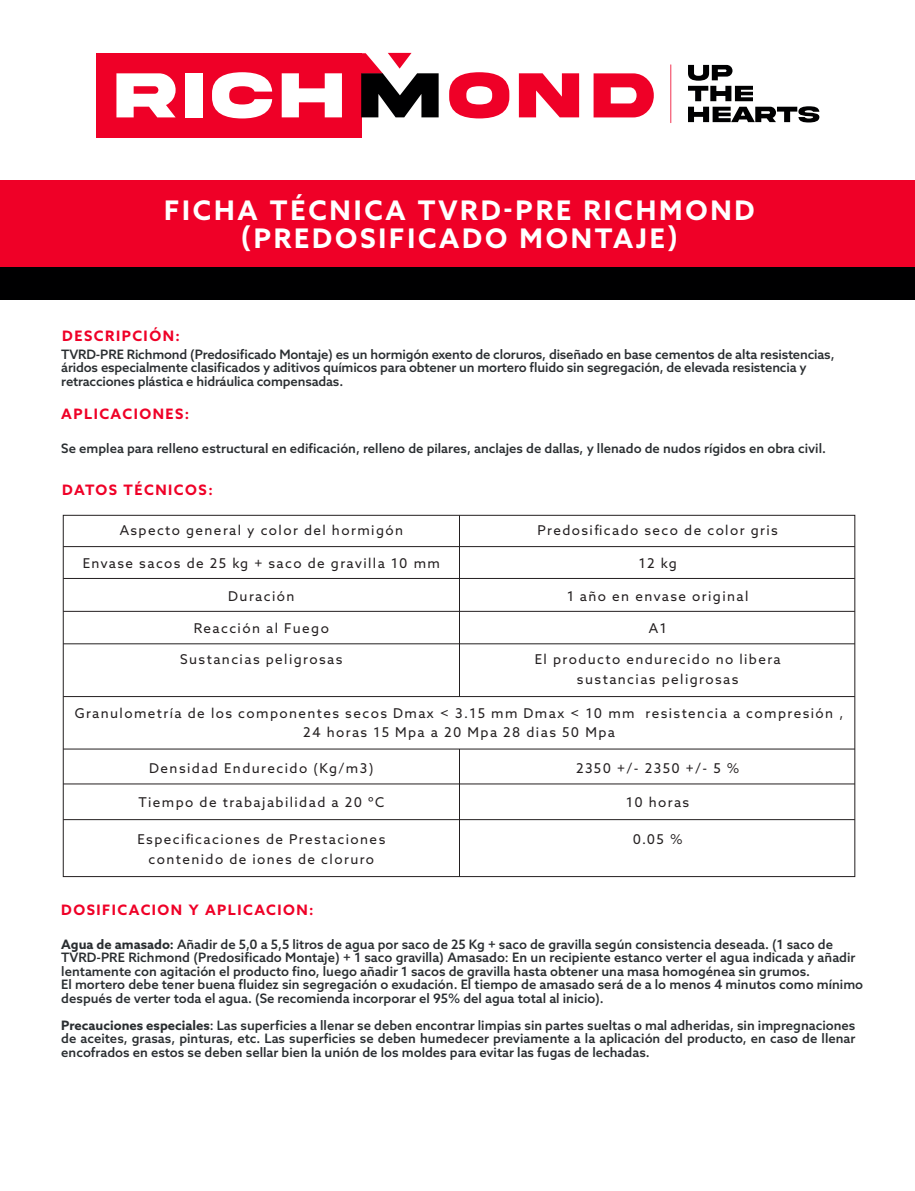
<style>
.page{position:relative;width:915px;height:1191px;background:#fff}
.page>*{position:absolute;margin:0;border:0;box-sizing:border-box;transform-origin:0 0}
.t1{font:700 27px/28.5px "Azo Sans";letter-spacing:.105em;color:#fff;text-align:center}
.t2{font:700 14.4px "Azo Sans";letter-spacing:.105em;color:#ef0027}
.t3{font:13.5px/19.8px "Azo Sans";letter-spacing:.105em;color:#231f20;text-align:center}
.t4{font:500 13.05px/13.5px "Azo Sans";color:#2a2e31}
.s1{font-weight:700}
</style>
<div class="page">
<div style="left:0;top:214px;width:914px;height:86px;background:#000001"></div>
<div style="left:0;top:180px;width:914px;height:87px;background:#ef0027"></div>
<div style="left:96px;top:53px;width:265px;height:84px;background:#ef0027"></div>
<svg style="left:116px;top:73px;width:60px;height:44px"></svg>
<div style="left:185px;top:73px;width:17px;height:44px;background:#fff"></div>
<svg style="left:212px;top:72px;width:60px;height:46px"></svg>
<svg style="left:281px;top:73px;width:61px;height:44px"></svg>
<svg style="left:449px;top:72px;width:60px;height:46px"></svg>
<svg style="left:518px;top:73px;width:61px;height:44px"></svg>
<svg style="left:593px;top:73px;width:60px;height:45px"></svg>
<hr style="left:670px;top:64px;width:1px;height:59px;background:#ef0027">
<svg style="left:688px;top:65px;width:131px;height:57px"></svg>
<svg style="left:361px;top:53px;width:77px;height:64px"></svg>
<hr style="left:63px;top:546px;width:791px;height:1px;background:#231f20">
<hr style="left:63px;top:578px;width:791px;height:1px;background:#231f20">
<hr style="left:63px;top:611px;width:791px;height:1px;background:#231f20">
<hr style="left:63px;top:643px;width:791px;height:1px;background:#231f20">
<hr style="left:63px;top:696px;width:791px;height:1px;background:#231f20">
<hr style="left:63px;top:748px;width:791px;height:1px;background:#231f20">
<hr style="left:63px;top:783px;width:791px;height:1px;background:#231f20">
<hr style="left:63px;top:819px;width:791px;height:1px;background:#231f20">
<hr style="left:459px;top:515px;width:1px;height:181px;background:#231f20">
<hr style="left:459px;top:749px;width:1px;height:127px;background:#231f20">
<h1 class="t1" style="left:164px;top:195px;width:591px">FICHA TÉCNICA TVRD-PRE RICHMOND (PREDOSIFICADO MONTAJE)</h1>
<p class="t2" style="left:62px;top:326px;width:119px">DESCRIPCIÓN:</p>
<p class="t4" style="left:61px;top:347px;width:774px">TVRD-PRE Richmond (Predosificado Montaje) es un hormigón exento de cloruros, diseñado en base cementos de alta resistencias, áridos especialmente clasificados y aditivos químicos para obtener un mortero fluido sin segregación, de elevada resistencia y retracciones plástica e hidráulica compensadas.</p>
<p class="t2" style="left:61px;top:404px;width:129px">APLICACIONES:</p>
<p class="t4" style="left:61px;top:441px;width:766px">Se emplea para relleno estructural en edificación, relleno de pilares, anclajes de dallas, y llenado de nudos rígidos en obra civil.</p>
<p class="t2" style="left:62px;top:480px;width:152px">DATOS TÉCNICOS:</p>
<p class="t3" style="left:120px;top:520px;width:285px">Aspecto general y color del hormigón</p>
<p class="t3" style="left:537px;top:520px;width:242px">Predosificado seco de color gris</p>
<p class="t3" style="left:83px;top:552px;width:359px">Envase sacos de 25 kg + saco de gravilla 10 mm</p>
<p class="t3" style="left:638px;top:552px;width:39px">12 kg</p>
<p class="t3" style="left:228px;top:585px;width:68px">Duración</p>
<p class="t3" style="left:567px;top:585px;width:183px">1 año en envase original</p>
<p class="t3" style="left:194px;top:618px;width:137px">Reacción al Fuego</p>
<p class="t3" style="left:648px;top:618px;width:19px">A1</p>
<p class="t3" style="left:180px;top:649px;width:164px">Sustancias peligrosas</p>
<p class="t3" style="left:534px;top:649px;width:247px">El producto endurecido no libera sustancias peligrosas</p>
<p class="t3" style="left:75px;top:702px;width:769px">Granulometría de los componentes secos Dmax &lt; 3.15 mm Dmax &lt; 10 mm resistencia a compresión ,<br>24 horas 15 Mpa a 20 Mpa 28 dias 50 Mpa</p>
<p class="t3" style="left:149px;top:758px;width:226px">Densidad Endurecido (Kg/m3)</p>
<p class="t3" style="left:576px;top:758px;width:165px">2350 +/- 2350 +/- 5 %</p>
<p class="t3" style="left:138px;top:791px;width:247px">Tiempo de trabajabilidad a 20 ºC</p>
<p class="t3" style="left:626px;top:791px;width:65px">10 horas</p>
<p class="t3" style="left:137px;top:829px;width:249px">Especificaciones de Prestaciones contenido de iones de cloruro</p>
<p class="t3" style="left:632px;top:829px;width:51px">0.05 %</p>
<p class="t2" style="left:61px;top:900px;width:254px">DOSIFICACION Y APLICACION:</p>
<p class="t4" style="left:61px;top:937px;width:803px"><span class="s1">Agua de amasado:</span> Añadir de 5,0 a 5,5 litros de agua por saco de 25 Kg + saco de gravilla según consistencia deseada. (1 saco de TVRD-PRE Richmond (Predosificado Montaje) + 1 saco gravilla) Amasado: En un recipiente estanco verter el agua indicada y añadir lentamente con agitación el producto fino, luego añadir 1 sacos de gravilla hasta obtener una masa homogénea sin grumos.<br>El mortero debe tener buena fluidez sin segregación o exudación. El tiempo de amasado será de a lo menos 4 minutos como mínimo después de verter toda el agua. (Se recomienda incorporar el 95% del agua total al inicio).</p>
<p class="t4" style="left:61px;top:1018px;width:795px;text-align:justify"><span class="s1">Precauciones especiales</span>: Las superficies a llenar se deben encontrar limpias sin partes sueltas o mal adheridas, sin impregnaciones de aceites, grasas, pinturas, etc. Las superficies se deben humedecer previamente a la aplicación del producto, en caso de llenar encofrados en estos se deben sellar bien la unión de los moldes para evitar las fugas de lechadas.</p>
</div>
